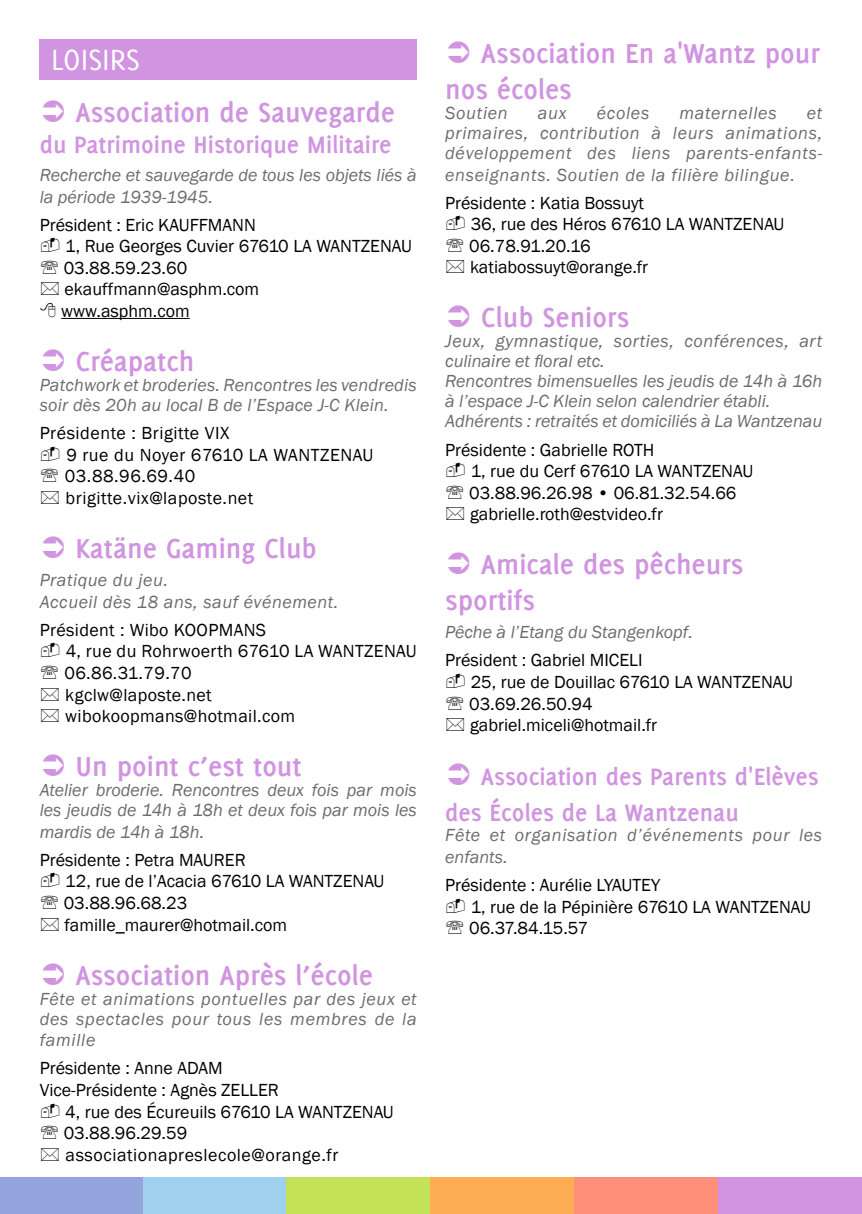
<style>
.page{position:relative;width:862px;height:1214px;background:#fff}
.page>*{position:absolute;margin:0;border:0;box-sizing:border-box;transform-origin:0 0}
.t1{font:32px "Delicious Small Caps";color:#fff}
.t2{font:700 30px/36px "Delicious";color:#d094e0}
.t3{font:700 26px/36px "Delicious";color:#d094e0}
.t4{font:18px/21.6px "Franklin Gothic";color:#000}
.t5{font:italic 18px/20px "Franklin Gothic";letter-spacing:.01em;color:#6d6c6c}
.t6{font:18px/21.6px "Franklin Gothic";letter-spacing:.03em;color:#000}
.t7{font:18px/21.6px "Franklin Gothic";letter-spacing:.02em;color:#000}
.t8{font:italic 18px/21.6px "Franklin Gothic";letter-spacing:.04em;color:#6d6c6c}
.t9{font:italic 18px/21.6px "Franklin Gothic";letter-spacing:.03em;color:#6d6c6c}
</style>
<div class="page">
<div style="left:0;top:1176px;width:143px;height:37px;background:#94a5dd"></div>
<div style="left:143px;top:1176px;width:143px;height:37px;background:#a1d2ed"></div>
<div style="left:286px;top:1176px;width:144px;height:37px;background:#c3e257"></div>
<div style="left:430px;top:1176px;width:144px;height:37px;background:#ffad55"></div>
<div style="left:574px;top:1176px;width:144px;height:37px;background:#ff8f7b"></div>
<div style="left:718px;top:1176px;width:144px;height:37px;background:#d094e0"></div>
<hr style="left:61px;top:318px;width:129px;height:1px;background:#000">
<div style="left:40px;top:40px;width:377px;height:40px;background:#d094e0"></div>
<h1 class="t1" style="left:51px;top:41px;width:90px">LOISIRS</h1>
<h2 class="t2" style="left:75px;top:94px;width:321px">Association de Sauvegarde</h2>
<h3 class="t3" style="left:40px;top:126px;width:353px">du Patrimoine Historique Militaire</h3>
<p class="t5" style="left:40px;top:164px;width:379px;line-height:21.6px">Recherche et sauvegarde de tous les objets liés à la période 1939-1945.</p>
<p class="t4" style="left:61px;top:214px;width:352px;text-indent:-22px">Président : Eric KAUFFMANN<br>1, Rue Georges Cuvier 67610 LA WANTZENAU<br>03.88.59.23.60<br>ekauffmann@asphm.com<br>www.asphm.com</p>
<h2 class="t2" style="left:75px;top:343px;width:120px">Créapatch</h2>
<p class="t5" style="left:40px;top:375px;width:378px">Patchwork et broderies. Rencontres les vendredis soir dès 20h au local B de l’Espace J-C Klein.</p>
<p class="t6" style="left:65px;top:422px;width:310px;text-indent:-25px">Présidente : Brigitte VIX<br>9 rue du Noyer 67610 LA WANTZENAU<br>03.88.96.69.40 brigitte.vix@laposte.net</p>
<h2 class="t2" style="left:75px;top:530px;width:243px">Katäne Gaming Club</h2>
<p class="t9" style="left:40px;top:569px;width:300px">Pratique du jeu.<br>Accueil dès 18 ans, sauf événement.</p>
<p class="t7" style="left:64px;top:619px;width:354px;text-indent:-25px">Président : Wibo KOOPMANS<br>4, rue du Rohrwoerth 67610 LA WANTZENAU<br>06.86.31.79.70<br>kgclw@laposte.net wibokoopmans@hotmail.com</p>
<h2 class="t2" style="left:75px;top:748px;width:228px">Un point c’est tout</h2>
<p class="t5" style="left:40px;top:780px;width:379px;line-height:20.8px;text-align:justify">Atelier broderie. Rencontres deux fois par mois les jeudis de 14h à 18h et deux fois par mois les mardis de 14h à 18h.</p>
<p class="t4" style="left:64px;top:849px;width:322px;text-indent:-24px">Présidente : Petra MAURER<br>12, rue de l’Acacia 67610 LA WANTZENAU<br>03.88.96.68.23 famille_maurer@hotmail.com</p>
<h2 class="t2" style="left:75px;top:956px;width:299px">Association Après l’école</h2>
<p class="t5" style="left:40px;top:988px;width:378px;line-height:20.8px;text-align:justify">Fête et animations pontuelles par des jeux et des spectacles pour tous les membres de la famille</p>
<p class="t4" style="left:40px;top:1057px;width:184px">Présidente : Anne ADAM</p>
<p class="t4" style="left:40px;top:1079px;width:241px">Vice-Présidente : Agnès ZELLER</p>
<p class="t4" style="left:65px;top:1100px;width:330px">4, rue des Écureuils 67610 LA WANTZENAU</p>
<p class="t4" style="left:64px;top:1122px;width:125px">03.88.96.29.59</p>
<p class="t6" style="left:66px;top:1144px;width:274px">associationapreslecole@orange.fr</p>
<h2 class="t2" style="left:445px;top:35px;width:376px;text-indent:36px">Association En a'Wantz pour nos écoles</h2>
<p class="t8" style="left:445px;top:102px;width:64px">Soutien</p>
<p class="t5" style="left:538px;top:103px;width:30px">aux</p>
<p class="t5" style="left:596px;top:103px;width:54px">écoles</p>
<p class="t8" style="left:679px;top:102px;width:99px">maternelles</p>
<p class="t5" style="left:445px;top:103px;width:378px;line-height:20.6px;text-align:justify;text-indent:361px">et primaires, contribution à leurs animations, développement des liens parents-enfants&shy;enseignants. Soutien de la filière bilingue.</p>
<p class="t4" style="left:469px;top:192px;width:317px;text-indent:-24px">Présidente : Katia Bossuyt<br>36, rue des Héros 67610 LA WANTZENAU<br>06.78.91.20.16<br>katiabossuyt@orange.fr</p>
<h2 class="t2" style="left:481px;top:299px;width:150px">Club Seniors</h2>
<p class="t5" style="left:445px;top:332px;width:378px">Jeux, gymnastique, sorties, conférences, art culinaire et floral etc.<br>Rencontres bimensuelles les jeudis de 14h à 16h à l’espace J-C Klein selon calendrier établi.<br>Adhérents : retraités et domiciliés à La Wantzenau</p>
<p class="t4" style="left:469px;top:439px;width:286px;text-indent:-24px">Présidente : Gabrielle Roth<br>1, rue du Cerf 67610 LA WANTZENAU<br>03.88.96.26.98 • 06.81.32.54.66 gabrielle.roth@estvideo.fr</p>
<h2 class="t2" style="left:445px;top:546px;width:300px;text-indent:36px">Amicale des pêcheurs sportifs</h2>
<p class="t5" style="left:445px;top:622px;width:249px">Pêche à l’Etang du Stangenkopf.</p>
<p class="t4" style="left:469px;top:650px;width:325px;text-indent:-24px">Président : Gabriel MICELI<br>25, rue de Douillac 67610 LA WANTZENAU<br>03.69.26.50.94<br>gabriel.miceli@hotmail.fr</p>
<h3 class="t3" style="left:445px;top:758px;width:375px;text-indent:36px">Association des Parents d'Elèves des Écoles de La Wantzenau</h3>
<p class="t8" style="left:445px;top:824px;width:378px">Fête et organisation d’événements pour les enfants.</p>
<p class="t4" style="left:469px;top:874px;width:343px;text-indent:-24px">Présidente : Aurélie LYAUTEY<br>1, rue de la Pépinière 67610 LA WANTZENAU<br>06.37.84.15.57</p>
</div>
